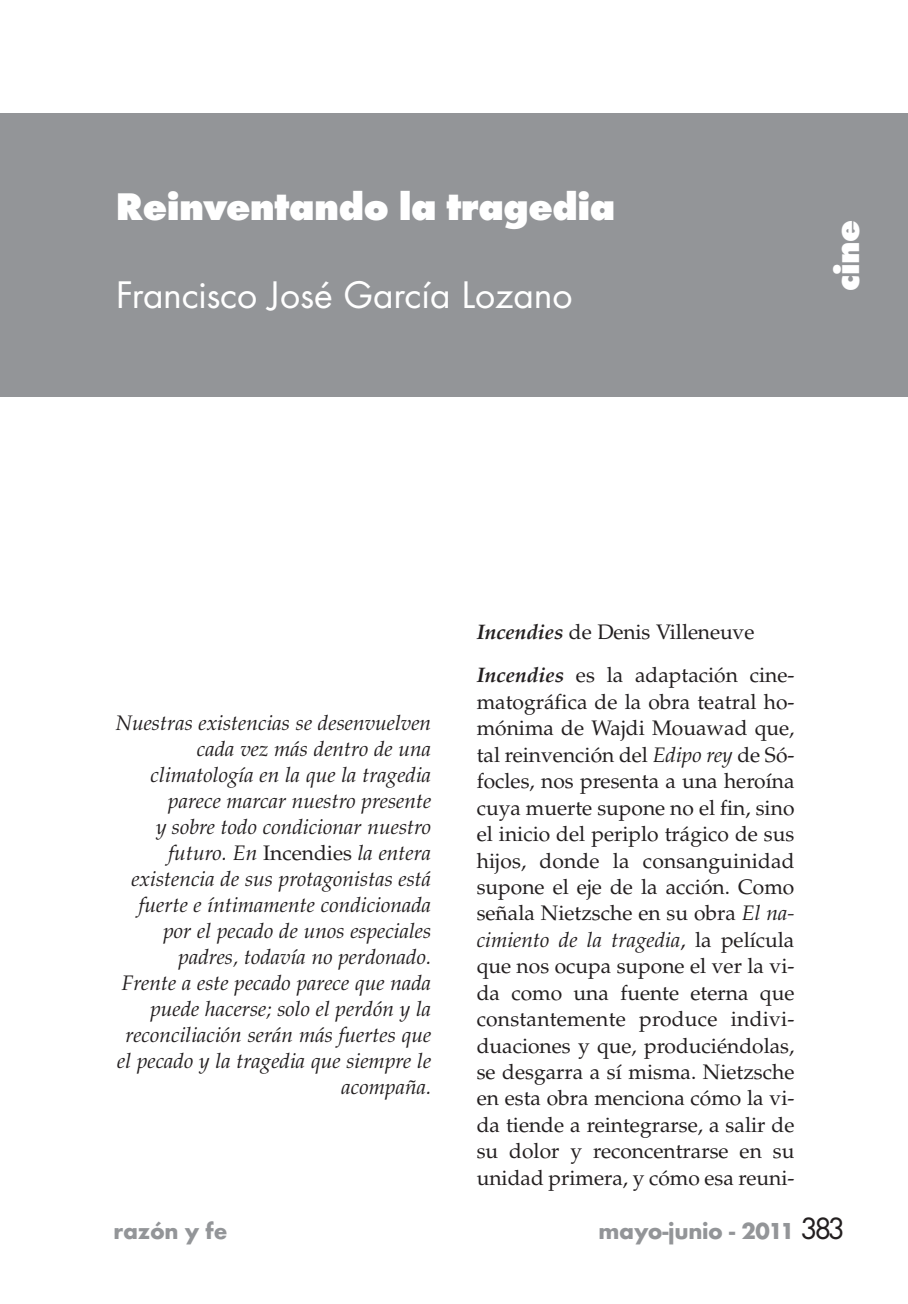
<style>
.page{position:relative;width:908px;height:1304px;background:#fff}
.page>*{position:absolute;margin:0;border:0;box-sizing:border-box;transform-origin:0 0}
.t1{font:40px "Futura T";letter-spacing:-.01em;color:#fff}
.t2{font:800 40px "Futura T";letter-spacing:-.015em;color:#fff}
.t3{font:800 36px "Futura T";color:#fff}
.t4{font:700 24px "Futura T";letter-spacing:-.01em;color:#939598}
.t5{font:21px/26.4px "Palatino";color:#231f20}
.t6{font:italic 21px/26px "Palatino";color:#231f20;text-align:right}
.s1{font-style:normal}
.s2{font-weight:700;font-style:italic}
.s3{font-style:italic}
.s4{font-weight:400;font-size:32px;color:#231f20}
</style>
<div class="page">
<div style="left:0;top:113px;width:907px;height:284px;background:#939598"></div>
<h1 class="t2" style="left:115px;top:191px;width:501px">Reinventando la tragedia</h1>
<h1 class="t1" style="left:115px;top:279px;width:459px">Francisco José García Lozano</h1>
<h2 class="t3" style="left:832px;top:291px;width:72px;rotate:-90deg">cine</h2>
<p class="t6" style="left:116px;top:712px;width:317px">Nuestras existencias se desenvuelven cada vez más dentro de una climatología en la que la tragedia parece marcar nuestro presente<br>y sobre todo condicionar nuestro futuro. En <span class="s1">Incendies</span> la entera existencia de sus protagonistas está fuerte e íntimamente condicionada por el pecado de unos especiales padres, todavía no perdonado.<br>Frente a este pecado parece que nada puede hacerse; solo el perdón y la reconciliación serán más fuertes que el pecado y la tragedia que siempre le acompaña.</p>
<p class="t5" style="left:476px;top:613px;width:319px;line-height:43.4px"><span class="s2">Incendies</span> de Denis Villeneuve<br><span class="s2">Incendies</span> es la adaptación cine-</p>
<p class="t5" style="left:476px;top:691px;width:319px;text-align:justify">matográfica de la obra teatral ho&shy;mónima de Wajdi Mouawad que, tal reinvención del <span class="s3">Edipo rey</span> de Só&shy;focles, nos presenta a una heroína cuya muerte supone no el fin, sino el inicio del periplo trágico de sus hijos, donde la consanguinidad supone el eje de la acción. Como señala Nietzsche en su obra <span class="s3">El na&shy;cimiento de la tragedia</span>, la película que nos ocupa supone el ver la vi&shy;da como una fuente eterna que constantemente produce indivi&shy;duaciones y que, produciéndolas, se desgarra a sí misma. Nietzsche en esta obra menciona cómo la vi&shy;da tiende a reintegrarse, a salir de su dolor y reconcentrarse en su unidad primera, y cómo esa reuni-</p>
<p class="t4" style="left:113px;top:1221px;width:115px">razón y fe</p>
<p class="t4" style="left:598px;top:1221px;width:248px">mayo-junio - 2011 <span class="s4">383</span></p>
</div>
